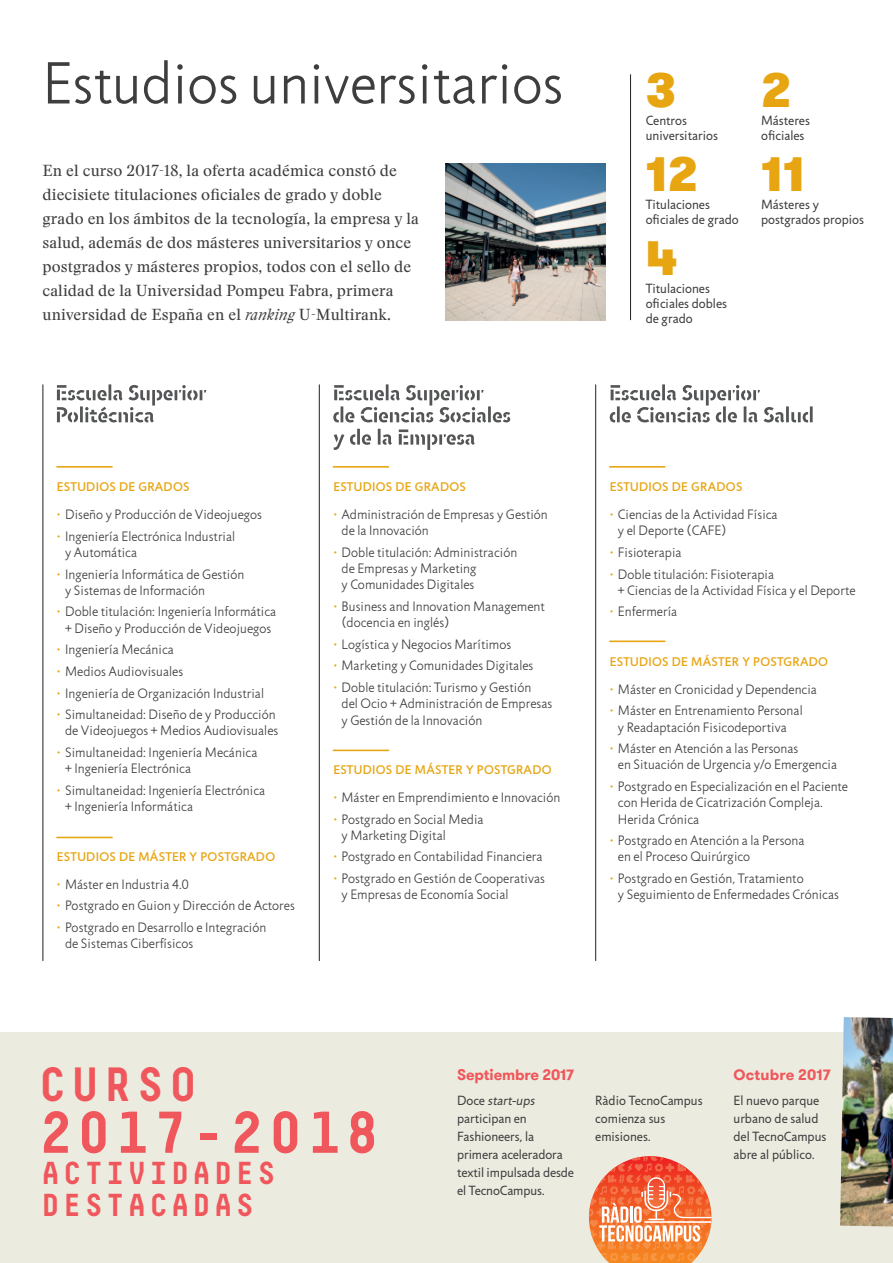
<style>
.page{position:relative;width:893px;height:1263px;background:#fff}
.page>*{position:absolute;margin:0;border:0;box-sizing:border-box;transform-origin:0 0}
.t1{font:300 60px "Jigsaw";color:#3e3e3f}
.t2{font:700 58.8px "Decima Mono X";letter-spacing:.05em;color:#f0575c}
.t3{font:900 48px "GT Walsheim Pro";color:#e7a512}
.t4{font:700 48px "Decima Mono X";letter-spacing:.08em;color:#f0575c}
.t5{font:700 31.8px/31.3px "Decima Mono X";letter-spacing:.08em;color:#f0575c}
.t6{font:15.75px/24px "Stanley";letter-spacing:.005em;color:#3e3e3f}
.t7{font:700 15px "GT Walsheim Pro";letter-spacing:-.01em;color:#f0575c}
.t8{font:700 15px "GT Walsheim Pro";letter-spacing:.01em;color:#f0575c}
.t9{font:300 13.8px/21.6px "Jigsaw";letter-spacing:.005em;color:#3e3e3f}
.t10{font:13.5px/18px "Jigsaw";color:#3e3e3f}
.t11{font:500 12.75px "Jigsaw";letter-spacing:.085em;color:#e7a512}
.s1{font-style:italic}
.s2{font-weight:700;color:#e7a512}
</style>
<div class="page">
<div style="left:0;top:1033px;width:893px;height:230px;background:#ecebdf"></div>
<hr style="left:630px;top:75px;width:1px;height:245px;background:#231f20">
<hr style="left:43px;top:385px;width:1px;height:576px;background:#231f20">
<hr style="left:319px;top:385px;width:1px;height:576px;background:#231f20">
<hr style="left:595px;top:385px;width:1px;height:576px;background:#231f20">
<hr style="left:57px;top:466px;width:55px;height:2px;background:#e7a512">
<hr style="left:333px;top:466px;width:55px;height:2px;background:#e7a512">
<hr style="left:333px;top:749px;width:55px;height:2px;background:#e7a512">
<hr style="left:610px;top:466px;width:55px;height:2px;background:#e7a512">
<hr style="left:57px;top:837px;width:55px;height:1px;background:#e7a512">
<img style="left:445px;top:163px;width:161px;height:157px">
<svg style="left:589px;top:1156px;width:122px;height:107px"></svg>
<img style="left:840px;top:1017px;width:53px;height:209px">
<svg style="left:610px;top:384px;width:203px;height:39px"></svg>
<svg style="left:333px;top:384px;width:177px;height:66px"></svg>
<svg style="left:57px;top:384px;width:149px;height:39px"></svg>
<hr style="left:610px;top:640px;width:55px;height:2px;background:#e7a512">
<h1 class="t1" style="left:43px;top:50px;width:522px">Estudios universitarios</h1>
<p class="t6" style="left:43px;top:159px;width:378px">En el curso 2017-18, la oferta académica constó de diecisiete titulaciones oficiales de grado y doble grado en los ámbitos de la tecnología, la empresa y la salud, además de dos másteres universitarios y once postgrados y másteres propios, todos con el sello de calidad de la Universidad Pompeu Fabra, primera universidad de España en el <span class="s1">ranking</span> U-Multirank.</p>
<h3 class="t3" style="left:646px;top:58px;width:32px">3</h3>
<p class="t10" style="left:646px;top:113px;width:74px;line-height:15px">Centros universitarios</p>
<h3 class="t3" style="left:646px;top:142px;width:54px">12</h3>
<p class="t10" style="left:646px;top:197px;width:95px;line-height:15px">Titulaciones oficiales de grado</p>
<h3 class="t3" style="left:646px;top:226px;width:33px">4</h3>
<p class="t10" style="left:646px;top:281px;width:83px;line-height:15px">Titulaciones oficiales dobles de grado</p>
<h3 class="t3" style="left:761px;top:58px;width:32px">2</h3>
<p class="t10" style="left:761px;top:113px;width:50px;line-height:15px">Másteres oficiales</p>
<h3 class="t3" style="left:761px;top:142px;width:45px">11</h3>
<p class="t10" style="left:761px;top:197px;width:104px;line-height:15px">Másteres y postgrados propios</p>
<p class="t11" style="left:57px;top:479px;width:134px">ESTUD IOS DE GRADOS</p>
<p class="t9" style="left:57px;top:504px;width:207px"><span class="s2">·</span> Diseño y Producción de Videojuegos <span class="s2">·</span> Ingeniería Electrónica Industrial</p>
<p class="t9" style="left:57px;top:542px;width:189px;text-indent:8px">y Automática<br><span class="s2">·</span> Ingeniería Informática de Gestión</p>
<p class="t9" style="left:57px;top:580px;width:221px;text-indent:8px">y Sistemas de Información<br><span class="s2">·</span> Doble titulación: Ingeniería Informática</p>
<p class="t9" style="left:57px;top:618px;width:220px;text-indent:8px">+ Diseño y Producción de Videojuegos <span class="s2">·</span> Ingeniería Mecánica<br><span class="s2">·</span> Medios Audiovisuales<br><span class="s2">·</span> Ingeniería de Organización Industrial<br><span class="s2">·</span> Simultaneidad: Diseño de y Producción</p>
<p class="t9" style="left:57px;top:720px;width:223px;text-indent:8px">de Videojuegos + Medios Audiovisuales <span class="s2">·</span> Simultaneidad: Ingeniería Mecánica</p>
<p class="t9" style="left:57px;top:758px;width:210px;text-indent:8px">+ Ingeniería Electrónica<br><span class="s2">·</span> Simultaneidad: Ingeniería Electrónica</p>
<p class="t9" style="left:65px;top:796px;width:129px">+ Ingeniería Informática</p>
<p class="t11" style="left:57px;top:849px;width:220px">ESTUD IOS DE MÁSTE R Y POSTG RADO</p>
<p class="t9" style="left:57px;top:873px;width:239px"><span class="s2">·</span> Máster en Industria 4.0<br><span class="s2">·</span> Postgrado en Guion y Dirección de Actores <span class="s2">·</span> Postgrado en Desarrollo e Integración</p>
<p class="t9" style="left:65px;top:933px;width:130px">de Sistemas Ciberfísicos</p>
<p class="t11" style="left:333px;top:479px;width:134px">ESTUD IOS DE GRADOS</p>
<p class="t9" style="left:341px;top:507px;width:208px;line-height:16.2px;text-indent:-8px"><span class="s2">·</span> Administración de Empresas y Gestión de la Innovación</p>
<p class="t9" style="left:341px;top:545px;width:177px;line-height:16.2px;text-indent:-8px"><span class="s2">·</span> Doble titulación: Administración de Empresas y Marketing<br>y Comunidades Digitales</p>
<p class="t9" style="left:341px;top:599px;width:205px;line-height:16.2px;text-indent:-8px"><span class="s2">·</span> Business and Innovation Management (docencia en inglés)</p>
<p class="t9" style="left:333px;top:634px;width:202px"><span class="s2">·</span> Logística y Negocios Marítimos<br><span class="s2">·</span> Marketing y Comunidades Digitales <span class="s2">·</span> Doble titulación: Turismo y Gestión</p>
<p class="t9" style="left:341px;top:696px;width:212px;line-height:16.2px">del Ocio + Administración de Empresas y Gestión de la Innovación</p>
<p class="t11" style="left:333px;top:762px;width:220px">ESTUD IOS DE MÁSTE R Y POSTG RADO</p>
<p class="t9" style="left:333px;top:787px;width:228px"><span class="s2">·</span> Máster en Emprendimiento e Innovación <span class="s2">·</span> Postgrado en Social Media</p>
<p class="t9" style="left:333px;top:825px;width:213px;text-indent:8px">y Marketing Digital<br><span class="s2">·</span> Postgrado en Contabilidad Financiera <span class="s2">·</span> Postgrado en Gestión de Cooperativas</p>
<p class="t9" style="left:341px;top:884px;width:169px">y Empresas de Economía Social</p>
<p class="t11" style="left:610px;top:479px;width:134px">ESTUD IOS DE GRADOS</p>
<p class="t9" style="left:618px;top:507px;width:161px;line-height:16.2px;text-indent:-8px"><span class="s2">·</span> Ciencias de la Actividad Física y el Deporte (CAFE)</p>
<p class="t9" style="left:610px;top:542px;width:166px"><span class="s2">·</span> Fisioterapia<br><span class="s2">·</span> Doble titulación: Fisioterapia</p>
<p class="t9" style="left:610px;top:580px;width:247px;text-indent:8px">+ Ciencias de la Actividad Física y el Deporte <span class="s2">·</span> Enfermería</p>
<p class="t11" style="left:610px;top:654px;width:220px">ESTUD IOS DE MÁSTE R Y POSTG RADO</p>
<p class="t9" style="left:610px;top:679px;width:209px"><span class="s2">·</span> Máster en Cronicidad y Dependencia <span class="s2">·</span> Máster en Entrenamiento Personal</p>
<p class="t9" style="left:610px;top:717px;width:190px;text-align:center">y Readaptación Fisicodeportiva<br><span class="s2">·</span> Máster en Atención a las Personas</p>
<p class="t9" style="left:610px;top:754px;width:240px;text-align:center">en Situación de Urgencia y/o Emergencia<br><span class="s2">·</span> Postgrado en Especialización en el Paciente</p>
<p class="t9" style="left:618px;top:795px;width:206px;line-height:16.2px">con Herida de Cicatrización Compleja.<br>Herida Crónica</p>
<p class="t9" style="left:618px;top:833px;width:188px;line-height:16.2px;text-indent:-8px"><span class="s2">·</span> Postgrado en Atención a la Persona en el Proceso Quirúrgico</p>
<p class="t9" style="left:618px;top:871px;width:223px;line-height:16.2px;text-indent:-8px"><span class="s2">·</span> Postgrado en Gestión, Tratamiento<br>y Seguimiento de Enfermedades Crónicas</p>
<h3 class="t4" style="left:38px;top:1056px;width:161px">CURSO</h3>
<h2 class="t2" style="left:38px;top:1097px;width:343px">2017-2018</h2>
<h3 class="t5" style="left:41px;top:1157px;width:236px">ACTIVIDADES<br>DESTACADAS</h3>
<p class="t7" style="left:457px;top:1065px;width:118px">Septiembre 2017</p>
<p class="t10" style="left:457px;top:1091px;width:118px">D o ce <span class="s1">start-ups </span>participan en<br>Fashioneers, la primera aceleradora textil impulsada desde el TecnoCampus.</p>
<p class="t10" style="left:595px;top:1091px;width:109px">Ràdio TecnoCampus comienza sus emisiones.</p>
<p class="t8" style="left:733px;top:1065px;width:99px">Octubre 2017</p>
<p class="t10" style="left:733px;top:1091px;width:94px">El nuevo parque urbano de salud del TecnoCampus abre al público.</p>
</div>
